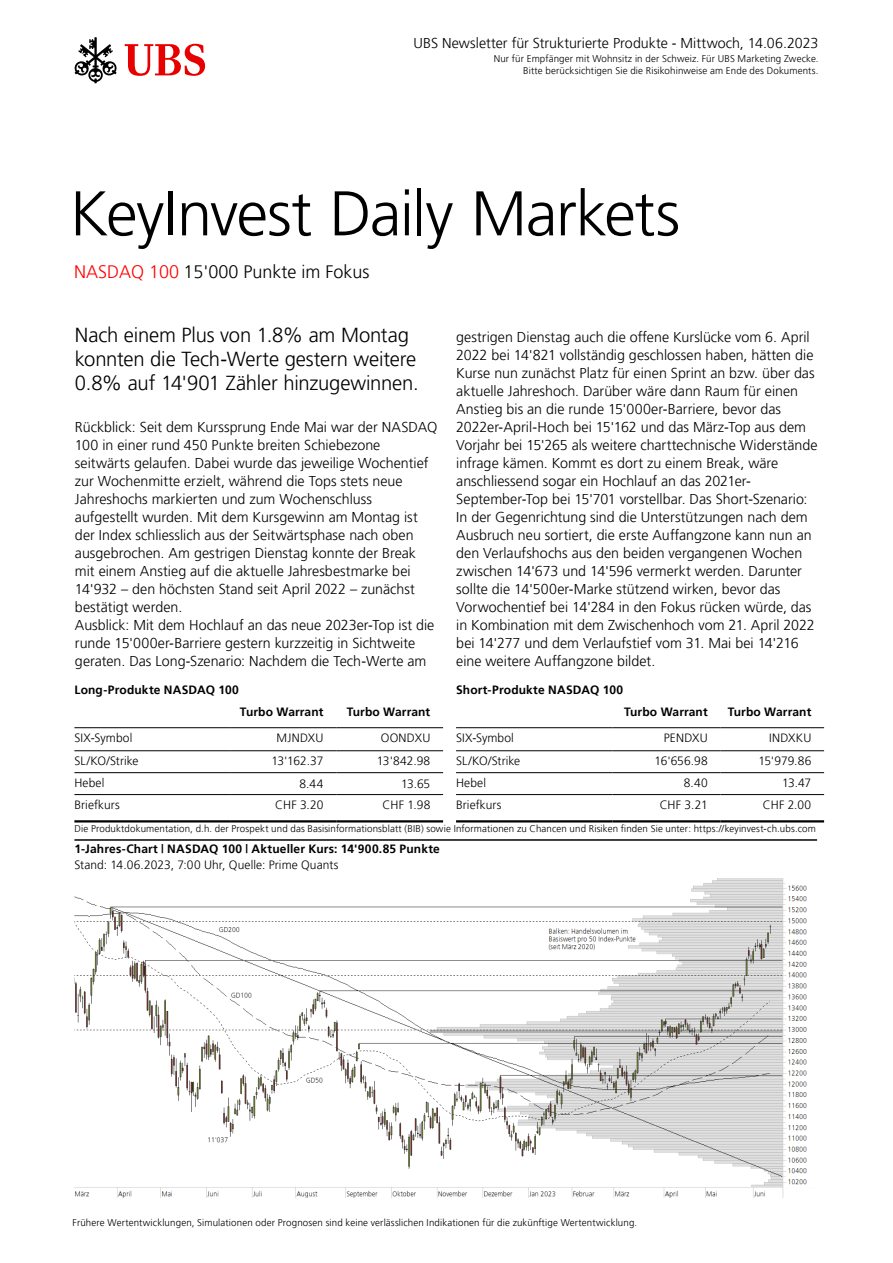
<style>
.page{position:relative;width:893px;height:1263px;background:#fff}
.page>*{position:absolute;margin:0;border:0;box-sizing:border-box;transform-origin:0 0}
.t1{font:300 63px "Frutiger 45";letter-spacing:-.02em;color:#000}
.t2{font:300 20.25px/24px "Frutiger 45";letter-spacing:-.01em;color:#000}
.t3{font:300 18px "Frutiger 45";color:#000}
.t4{font:300 14.25px/18px "Frutiger 45";color:#000}
.t5{font:300 12px "Frutiger 45";letter-spacing:.01em;color:#000}
.t6{font:300 12px "Frutiger 45";letter-spacing:.01em;color:#000}
.t7{font:300 9.75px/12px "Frutiger 45";letter-spacing:.015em;color:#000;text-align:right}
.s1{color:#f00}
</style>
<div class="page">
<svg style="left:125px;top:44px;width:80px;height:32px"></svg>
<svg style="left:74px;top:37px;width:43px;height:46px"></svg>
<img style="left:74px;top:878px;width:733px;height:319px">
<hr style="left:612px;top:750px;width:108px;height:1px;background:#000">
<hr style="left:456px;top:727px;width:156px;height:1px;background:#000">
<hr style="left:612px;top:727px;width:108px;height:1px;background:#000">
<hr style="left:720px;top:727px;width:104px;height:1px;background:#000">
<hr style="left:456px;top:750px;width:156px;height:1px;background:#000">
<hr style="left:720px;top:750px;width:104px;height:1px;background:#000">
<hr style="left:456px;top:772px;width:156px;height:1px;background:#000">
<hr style="left:612px;top:772px;width:108px;height:1px;background:#000">
<hr style="left:720px;top:772px;width:104px;height:1px;background:#000">
<hr style="left:456px;top:794px;width:156px;height:1px;background:#000">
<hr style="left:612px;top:794px;width:108px;height:1px;background:#000">
<hr style="left:720px;top:794px;width:104px;height:1px;background:#000">
<hr style="left:456px;top:820px;width:156px;height:2px;background:#000">
<hr style="left:612px;top:820px;width:108px;height:2px;background:#000">
<hr style="left:720px;top:820px;width:104px;height:2px;background:#000">
<hr style="left:74px;top:839px;width:743px;height:2px;background:#000">
<hr style="left:74px;top:727px;width:157px;height:1px;background:#000">
<hr style="left:231px;top:727px;width:105px;height:1px;background:#000">
<hr style="left:336px;top:727px;width:107px;height:1px;background:#000">
<hr style="left:74px;top:750px;width:157px;height:1px;background:#000">
<hr style="left:231px;top:750px;width:105px;height:1px;background:#000">
<hr style="left:336px;top:750px;width:107px;height:1px;background:#000">
<hr style="left:74px;top:772px;width:157px;height:1px;background:#000">
<hr style="left:231px;top:772px;width:105px;height:1px;background:#000">
<hr style="left:336px;top:772px;width:107px;height:1px;background:#000">
<hr style="left:74px;top:794px;width:157px;height:1px;background:#000">
<hr style="left:231px;top:794px;width:105px;height:1px;background:#000">
<hr style="left:336px;top:794px;width:107px;height:1px;background:#000">
<hr style="left:74px;top:820px;width:157px;height:2px;background:#000">
<hr style="left:231px;top:820px;width:105px;height:2px;background:#000">
<hr style="left:336px;top:820px;width:107px;height:2px;background:#000">
<p class="t4" style="left:413px;top:34px;width:407px">UBS Newsletter für Strukturierte Produkte - Mittwoch, 14.06.2023</p>
<p class="t7" style="left:494px;top:53px;width:326px">Nur für Empfänger mit Wohnsitz in der Schweiz. Für UBS Marketing Zwecke.<br>Bitte berücksichtigen Sie die Risikohinweise am Ende des Dokuments.</p>
<h1 class="t1" style="left:70px;top:177px;width:612px">KeyInvest Daily Markets</h1>
<p class="t3" style="left:74px;top:261px;width:297px"><span class="s1">NASDAQ 100</span> 15'000 Punkte im Fokus</p>
<h2 class="t2" style="left:75px;top:323px;width:345px">Nach einem Plus von 1.8% am Montag konnten die Tech-Werte gestern weitere<br>0.8% auf 14'901 Zähler hinzugewinnen.</h2>
<p class="t4" style="left:75px;top:418px;width:364px">Rückblick: Seit dem Kurssprung Ende Mai war der NASDAQ 100 in einer rund 450 Punkte breiten Schiebezone seitwärts gelaufen. Dabei wurde das jeweilige Wochentief zur Wochenmitte erzielt, während die Tops stets neue Jahreshochs markierten und zum Wochenschluss aufgestellt wurden. Mit dem Kursgewinn am Montag ist der Index schliesslich aus der Seitwärtsphase nach oben ausgebrochen. Am gestrigen Dienstag konnte der Break mit einem Anstieg auf die aktuelle Jahresbestmarke bei 14'932 – den höchsten Stand seit April 2022 – zunächst bestätigt werden.<br>Ausblick: Mit dem Hochlauf an das neue 2023er-Top ist die runde 15'000er-Barriere gestern kurzzeitig in Sichtweite geraten. Das Long-Szenario: Nachdem die Tech-Werte am</p>
<p class="t4" style="left:456px;top:328px;width:363px">gestrigen Dienstag auch die offene Kurslücke vom 6. April 2022 bei 14'821 vollständig geschlossen haben, hätten die Kurse nun zunächst Platz für einen Sprint an bzw. über das aktuelle Jahreshoch. Darüber wäre dann Raum für einen Anstieg bis an die runde 15'000er-Barriere, bevor das 2022er-April-Hoch bei 15'162 und das März-Top aus dem Vorjahr bei 15'265 als weitere charttechnische Widerstände infrage kämen. Kommt es dort zu einem Break, wäre anschliessend sogar ein Hochlauf an das 2021er-September-Top bei 15'701 vorstellbar. Das Short-Szenario:<br>In der Gegenrichtung sind die Unterstützungen nach dem Ausbruch neu sortiert, die erste Auffangzone kann nun an den Verlaufshochs aus den beiden vergangenen Wochen zwischen 14'673 und 14'596 vermerkt werden. Darunter sollte die 14'500er-Marke stützend wirken, bevor das Vorwochentief bei 14'284 in den Fokus rücken würde, das in Kombination mit dem Zwischenhoch vom 21. April 2022 bei 14'277 und dem Verlaufstief vom 31. Mai bei 14'216 eine weitere Auffangzone bildet.</p>
<p class="t6" style="left:74px;top:682px;width:166px">Long-Produkte NASDAQ 100</p>
<p class="t6" style="left:456px;top:682px;width:169px">Short-Produkte NASDAQ 100</p>
<p class="t6" style="left:240px;top:705px;width:85px">Turbo Warrant</p>
<p class="t6" style="left:347px;top:705px;width:85px">Turbo Warrant</p>
<p class="t5" style="left:74px;top:731px;width:59px">SIX-Symbol</p>
<p class="t5" style="left:277px;top:731px;width:48px">MJNDXU</p>
<p class="t5" style="left:381px;top:731px;width:51px">OONDXU</p>
<p class="t5" style="left:74px;top:754px;width:66px">SL/KO/Strike</p>
<p class="t5" style="left:271px;top:754px;width:54px">13'162.37</p>
<p class="t5" style="left:377px;top:754px;width:55px">13'842.98</p>
<p class="t5" style="left:74px;top:776px;width:32px">Hebel</p>
<p class="t5" style="left:299px;top:777px;width:26px">8.44</p>
<p class="t5" style="left:401px;top:777px;width:31px">13.65</p>
<p class="t5" style="left:74px;top:798px;width:47px">Briefkurs</p>
<p class="t5" style="left:275px;top:798px;width:50px">CHF 3.20</p>
<p class="t5" style="left:383px;top:798px;width:49px">CHF 1.98</p>
<p class="t6" style="left:624px;top:705px;width:85px">Turbo Warrant</p>
<p class="t6" style="left:728px;top:705px;width:85px">Turbo Warrant</p>
<p class="t5" style="left:456px;top:731px;width:59px">SIX-Symbol</p>
<p class="t5" style="left:664px;top:731px;width:45px">PENDXU</p>
<p class="t5" style="left:769px;top:731px;width:44px">INDXKU</p>
<p class="t5" style="left:456px;top:754px;width:66px">SL/KO/Strike</p>
<p class="t5" style="left:655px;top:754px;width:55px">16'656.98</p>
<p class="t5" style="left:759px;top:754px;width:54px">15'979.86</p>
<p class="t5" style="left:456px;top:776px;width:32px">Hebel</p>
<p class="t5" style="left:684px;top:776px;width:25px">8.40</p>
<p class="t5" style="left:782px;top:776px;width:31px">13.47</p>
<p class="t5" style="left:456px;top:798px;width:47px">Briefkurs</p>
<p class="t5" style="left:660px;top:798px;width:49px">CHF 3.21</p>
<p class="t5" style="left:763px;top:798px;width:50px">CHF 2.00</p>
<p class="t7" style="left:74px;top:822px;width:743px">Die Produktdokumentation, d.h. der Prospekt und das Basisinformationsblatt (BIB) sowie Informationen zu Chancen und Risiken finden Sie unter: https://keyinvest-ch.ubs.com</p>
<p class="t6" style="left:74px;top:842px;width:367px">1-Jahres-Chart | NASDAQ 100 | Aktueller Kurs: 14'900.85 Punkte</p>
<p class="t5" style="left:74px;top:858px;width:265px">Stand: 14.06.2023, 7:00 Uhr, Quelle: Prime Quants</p>
<p class="t7" style="left:73px;top:1216px;width:566px">Frühere Wertentwicklungen, Simulationen oder Prognosen sind keine verlässlichen Indikationen für die zukünftige Wertentwicklung.</p>
</div>
